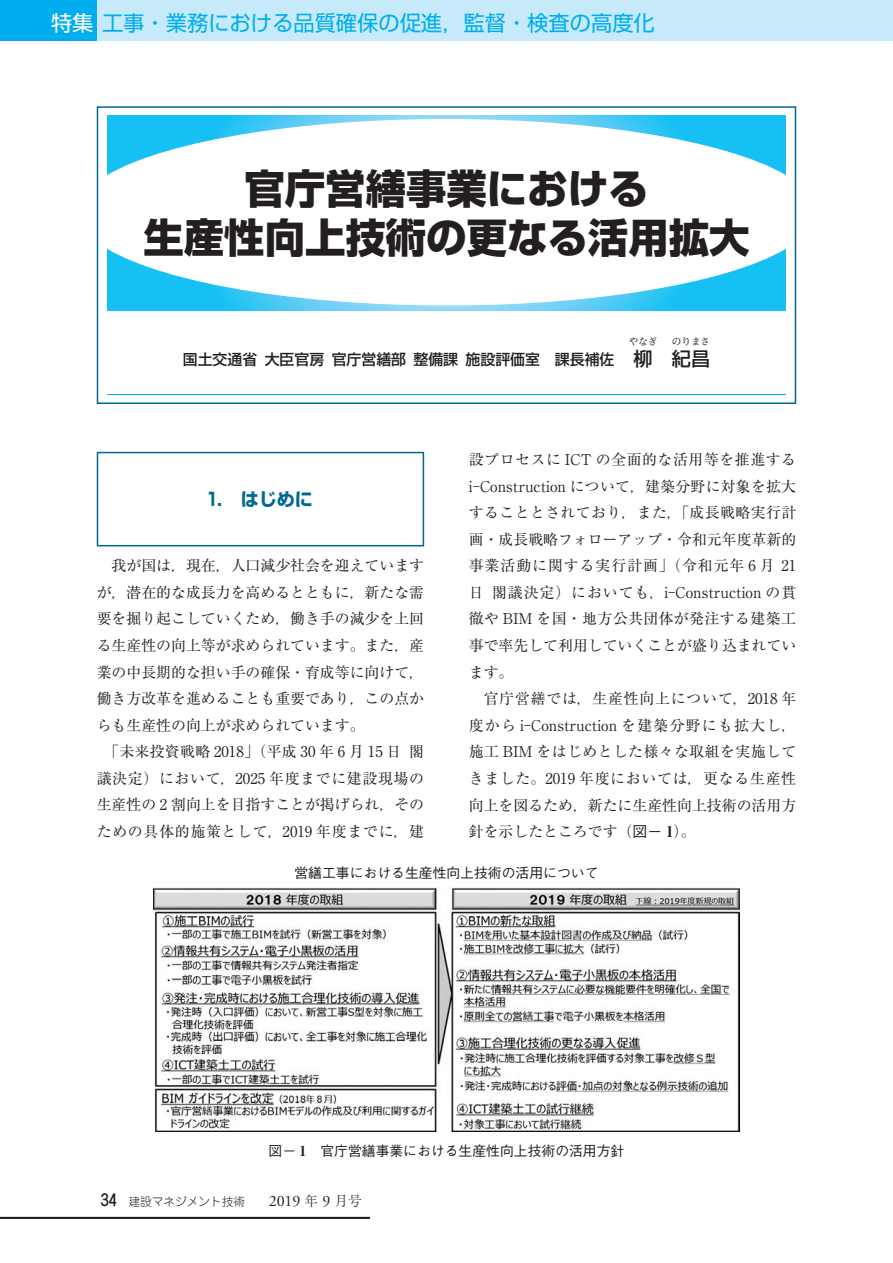
<style>
.page{position:relative;width:893px;height:1263px;background:#fff}
.page>*{position:absolute;margin:0;border:0;box-sizing:border-box;transform-origin:0 0}
.t1{font:800 40.35px/48.9px "Shin Go Pr 6 N";color:#231f20;text-align:center}
.t2{font:21.3px "Shin Go Pr 6 N";color:#00aeef}
.t3{font:500 19.2px "Shin Go Pr 6 N";color:#231f20}
.t4{font:700 18px "Shin Go Pr 6 N";color:#006991}
.t5{font:14.85px/26.5px "Ryumin Pr 6 N";color:#231f20;text-align:justify}
.t6{font:500 14.85px "Shin Go Pr 6 N";color:#231f20}
.t7{font:14.85px "Ryumin Pr 6 N";letter-spacing:.02em;color:#231f20}
.t8{font:14.85px "Ryumin Pr 6 N";letter-spacing:.045em;color:#231f20}
.t9{font:14.85px "Ryumin Pr 6 N";letter-spacing:.05em;color:#231f20}
.t10{font:500 13.8px "Gothic BBB Pr 6 N";color:#231f20}
.t11{font:300 11.7px "Jun 101 Pro";color:#231f20}
.t12{font:9.6px "Ryumin Pr 6 N";color:#231f20}
.s1{color:#fff}
.s2{font-size:19.2px}
.s3{font-family:"Gothic BBB Pr 6 N";font-weight:500}
.s4{font-weight:800}
.s5{font-family:"Ryumin Pr 6 N";font-weight:800}
.s6{font-family:"Jun 34 Pro";font-weight:500;font-size:15.9px}
.s7{font-family:"Adobe Garamond Pro";font-weight:400;font-size:15.9px}
.s8{font-family:"Ryumin Pr 6 N";font-size:13.8px}
</style>
<div class="page">
<div style="left:0;top:0;width:98px;height:40px;background:#00aeef"></div>
<div style="left:98px;top:0;width:795px;height:40px;background:#c6eafa"></div>
<svg style="left:107px;top:116px;width:679px;height:194px;background:#4bcaf4"></svg>
<svg style="left:107px;top:119px;width:679px;height:186px"></svg>
<hr style="left:107px;top:394px;width:679px;height:1px;background:#00aeef">
<div style="left:97px;top:106px;width:699px;height:298px;border:2px solid #006991"></div>
<div style="left:97px;top:452px;width:327px;height:94px;border:2px solid #006991"></div>
<img style="left:153px;top:887px;width:587px;height:244px">
<hr style="left:0;top:1217px;width:370px;height:2px;background:#231f20">
<h2 class="t2" style="left:51px;top:6px;width:605px"><span class="s1">特集</span>工事・業務における品質確保の促進，監督・検査の高度化</h2>
<h1 class="t1" style="left:144px;top:164px;width:607px">官庁営繕事業における<br>生産性向上技術の更なる活用拡大</h1>
<p class="t12" style="left:629px;top:334px;width:30px">やなぎ</p>
<p class="t3" style="left:653px;top:343px;width:59px">　紀昌</p>
<p class="t12" style="left:672px;top:334px;width:40px">のりまさ</p>
<p class="t6" style="left:183px;top:347px;width:471px">国土交通省 大臣官房 官庁営繕部 整備課 施設評価室　課長補佐<span class="s2">　柳</span></p>
<p class="t4" style="left:208px;top:485px;width:107px">1.　はじめに</p>
<p class="t5" style="left:112px;top:552px;width:314px">我が国は，現在，人口減少社会を迎えています</p>
<p class="t5" style="left:97px;top:578px;width:329px">が，潜在的な成長力を高めるとともに，新たな需</p>
<p class="t5" style="left:97px;top:605px;width:329px">要を掘り起こしていくため，働き手の減少を上回</p>
<p class="t5" style="left:97px;top:631px;width:329px">る生産性の向上等が求められています。また，産</p>
<p class="t5" style="left:97px;top:658px;width:329px">業の中長期的な担い手の確保・育成等に向けて，</p>
<p class="t5" style="left:97px;top:684px;width:329px">働き方改革を進めることも重要であり，この点か</p>
<p class="t5" style="left:97px;top:711px;width:269px">らも生産性の向上が求められています。</p>
<p class="t7" style="left:104px;top:740px;width:321px">「未来投資戦略 2018」（平成 30 年 6 月 15 日 閣</p>
<p class="t8" style="left:97px;top:767px;width:329px">議決定）において，2025 年度までに建設現場の</p>
<p class="t5" style="left:97px;top:791px;width:329px">生産性の 2 割向上を目指すことが掲げられ，その</p>
<p class="t9" style="left:97px;top:820px;width:329px">ための具体的施策として，2019 年度までに，建</p>
<p class="t5" style="left:469px;top:445px;width:329px">設プロセスに ICT の全面的な活用等を推進するi-Construction について，建築分野に対象を拡大することとされており，また，「成長戦略実行計画・成長戦略フォローアップ・令和元年度革新的事業活動に関する実行計画」（令和元年 6 月 21日 閣議決定）においても，i-Construction の貫徹や BIM を国・地方公共団体が発注する建築工事で率先して利用していくことが盛り込まれています。</p>
<p class="t5" style="left:469px;top:685px;width:329px;text-indent:15px">官庁営繕では，生産性向上について，2018 年度から i-Construction を建築分野にも拡大し，施工 BIM をはじめとした様々な取組を実施してきました。2019 年度においては，更なる生産性向上を図るため，新たに生産性向上技術の活用方針を示したところです（<span class="s3">図－</span> <span class="s4">1</span>）。</p>
<p class="t10" style="left:294px;top:862px;width:306px">営繕工事における生産性向上技術の活用について</p>
<p class="t10" style="left:269px;top:1140px;width:357px">図－ <span class="s5">1</span>　官庁営繕事業における生産性向上技術の活用方針</p>
<p class="t11" style="left:101px;top:1192px;width:262px"><span class="s6">34</span> 建設マネジメント技術　　<span class="s7">2019</span> <span class="s8">年</span> <span class="s7">9</span> <span class="s8">月号</span></p>
</div>
